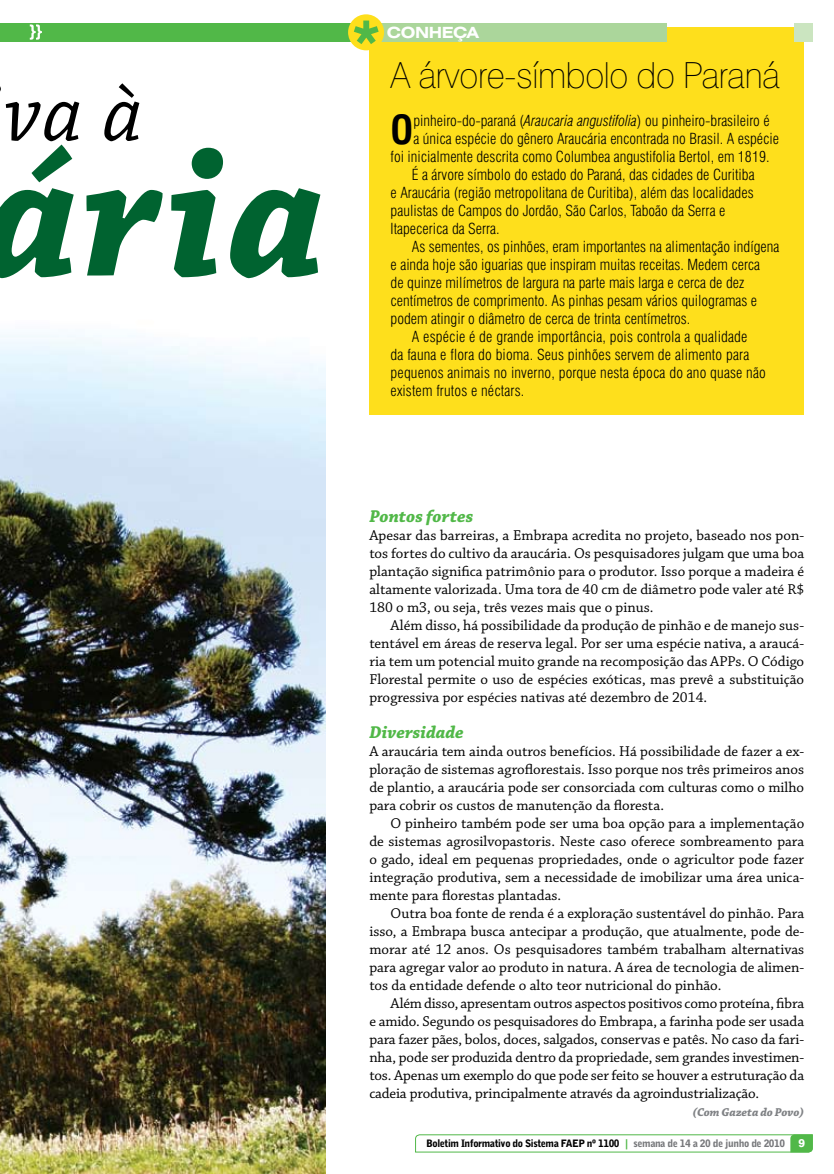
<style>
.page{position:relative;width:834px;height:1174px;background:#fff}
.page>*{position:absolute;margin:0;border:0;box-sizing:border-box;transform-origin:0 0}
.t1{font:italic 700 189.75px "Chaparral Pro";color:#006330;scale:.96 1}
.t2{font:italic 89.25px "Chaparral Pro";color:#000;scale:.96 1}
.t3{font:700 condensed 39px "Swiss 721 BT";color:#000}
.t4{font:100 36px "Swiss 721 BT";letter-spacing:-.01em;color:#000;scale:.96 1}
.t5{font:italic 700 18px "Chaparral Pro";color:#51b848}
.t6{font:700 expanded 15.45px "Swiss 721 BT";letter-spacing:-.03em;color:#fff}
.t7{font:15px/18px "Chaparral Pro";color:#000;text-align:justify}
.t8{font:300 condensed 15px "Swiss 721 BT";color:#000}
.t9{font:italic 700 12px "Chaparral Pro";letter-spacing:-.01em;color:#808285}
.t10{font:900 10.2px "Bell Gothic BT";letter-spacing:-.04em;color:#000}
.s1{font-style:italic}
.s2{font-family:"Bell Centennial BT Bold Listing";font-weight:400;color:#51b848}
.s3{color:#77787b}
.s4{font-family:"Swiss 721 BT";font-weight:800;font-size:11.25px;color:#fff}
</style>
<div class="page">
<img style="left:0;top:335px;width:326px;height:839px">
<svg style="left:415px;top:1134px;width:398px;height:18px"></svg>
<div style="left:0;top:23px;width:666px;height:18px;background:#51b848"></div>
<svg style="left:30px;top:24px;width:12px;height:16px"></svg>
<div style="left:369px;top:27px;width:435px;height:387px;background:#fedf1c"></div>
<div style="left:374px;top:23px;width:292px;height:18px;background:#abd69b"></div>
<div style="left:794px;top:23px;width:18px;height:18px;background:#cbe5c0"></div>
<div style="left:348px;top:14px;width:36px;height:36px;background:#fedf1c;border-radius:50%"></div>
<svg style="left:354px;top:21px;width:24px;height:23px"></svg>
<h2 class="t2" style="left:4px;top:63px;width:145px">va à</h2>
<h1 class="t1" style="left:-18px;top:104px;width:360px">ária</h1>
<p class="t6" style="left:387px;top:23px;width:93px">CONHEÇA</p>
<h3 class="t4" style="left:390px;top:53px;width:407px">A árvore-símbolo do Paraná</h3>
<h3 class="t3" style="left:390px;top:106px;width:24px">O</h3>
<p class="t8" style="left:413px;top:112px;width:358px">pinheiro-do-paraná (<span class="s1">Araucaria angustifolia</span>) ou pinheiro-brasileiro é</p>
<p class="t8" style="left:413px;top:130px;width:367px">a única espécie do gênero Araucária encontrada no Brasil. A espécie</p>
<p class="t8" style="left:390px;top:148px;width:380px">foi inicialmente descrita como Columbea angustifolia Bertol, em 1819.</p>
<p class="t8" style="left:412px;top:166px;width:344px">É a árvore símbolo do estado do Paraná, das cidades de Curitiba</p>
<p class="t8" style="left:390px;top:184px;width:364px">e Araucária (região metropolitana de Curitiba), além das localidades</p>
<p class="t8" style="left:390px;top:202px;width:336px">paulistas de Campos do Jordão, São Carlos, Taboão da Serra e</p>
<p class="t8" style="left:390px;top:220px;width:111px">Itapecerica da Serra.</p>
<p class="t8" style="left:412px;top:238px;width:369px">As sementes, os pinhões, eram importantes na alimentação indígena</p>
<p class="t8" style="left:390px;top:256px;width:371px">e ainda hoje são iguarias que inspiram muitas receitas. Medem cerca</p>
<p class="t8" style="left:390px;top:274px;width:355px">de quinze milímetros de largura na parte mais larga e cerca de dez</p>
<p class="t8" style="left:390px;top:292px;width:368px">centímetros de comprimento. As pinhas pesam vários quilogramas e</p>
<p class="t8" style="left:390px;top:310px;width:301px">podem atingir o diâmetro de cerca de trinta centímetros.</p>
<p class="t8" style="left:412px;top:328px;width:337px">A espécie é de grande importância, pois controla a qualidade</p>
<p class="t8" style="left:390px;top:346px;width:360px">da fauna e flora do bioma. Seus pinhões servem de alimento para</p>
<p class="t8" style="left:390px;top:364px;width:376px">pequenos animais no inverno, porque nesta época do ano quase não</p>
<p class="t8" style="left:390px;top:382px;width:135px">existem frutos e néctars.</p>
<p class="t5" style="left:369px;top:506px;width:105px">Pontos fortes</p>
<p class="t7" style="left:369px;top:527px;width:436px">Apesar das barreiras, a Embrapa acredita no projeto, baseado nos pon&shy;tos fortes do cultivo da araucária. Os pesquisadores julgam que uma boa plantação significa patrimônio para o produtor. Isso porque a madeira é altamente valorizada. Uma tora de 40 cm de diâmetro pode valer até R$ 180 o m3, ou seja, três vezes mais que o pinus.</p>
<p class="t7" style="left:369px;top:617px;width:436px;text-indent:21px">Além disso, há possibilidade da produção de pinhão e de manejo sus&shy;tentável em áreas de reserva legal. Por ser uma espécie nativa, a araucá&shy;ria tem um potencial muito grande na recomposição das APPs. O Código Florestal permite o uso de espécies exóticas, mas prevê a substituição progressiva por espécies nativas até dezembro de 2014.</p>
<p class="t5" style="left:369px;top:722px;width:96px">Diversidade</p>
<p class="t7" style="left:369px;top:743px;width:436px">A araucária tem ainda outros benefícios. Há possibilidade de fazer a ex&shy;ploração de sistemas agroflorestais. Isso porque nos três primeiros anos de plantio, a araucária pode ser consorciada com culturas como o milho para cobrir os custos de manutenção da floresta.</p>
<p class="t7" style="left:369px;top:815px;width:436px;text-indent:21px">O pinheiro também pode ser uma boa opção para a implementação de sistemas agrosilvopastoris. Neste caso oferece sombreamento para o gado, ideal em pequenas propriedades, onde o agricultor pode fazer integração produtiva, sem a necessidade de imobilizar uma área unica&shy;mente para florestas plantadas.</p>
<p class="t7" style="left:369px;top:905px;width:436px;text-indent:21px">Outra boa fonte de renda é a exploração sustentável do pinhão. Para isso, a Embrapa busca antecipar a produção, que atualmente, pode de&shy;morar até 12 anos. Os pesquisadores também trabalham alternativas para agregar valor ao produto in natura. A área de tecnologia de alimen&shy;tos da entidade defende o alto teor nutricional do pinhão.</p>
<p class="t7" style="left:369px;top:995px;width:436px;text-indent:21px">Além disso, apresentam outros aspectos positivos como proteína, fibra e amido. Segundo os pesquisadores do Embrapa, a farinha pode ser usada para fazer pães, bolos, doces, salgados, conservas e patês. No caso da fari&shy;nha, pode ser produzida dentro da propriedade, sem grandes investimen&shy;tos. Apenas um exemplo do que pode ser feito se houver a estruturação da cadeia produtiva, principalmente através da agroindustrialização.</p>
<p class="t9" style="left:692px;top:1105px;width:113px">(Com Gazeta do Povo)</p>
<p class="t10" style="left:426px;top:1137px;width:380px">Boletim Informativo do Sistema FAEP nº 1100 <span class="s2">|</span> <span class="s3">semana de 14 a 20 de junho de 2010</span> <span class="s4">9</span></p>
</div>
